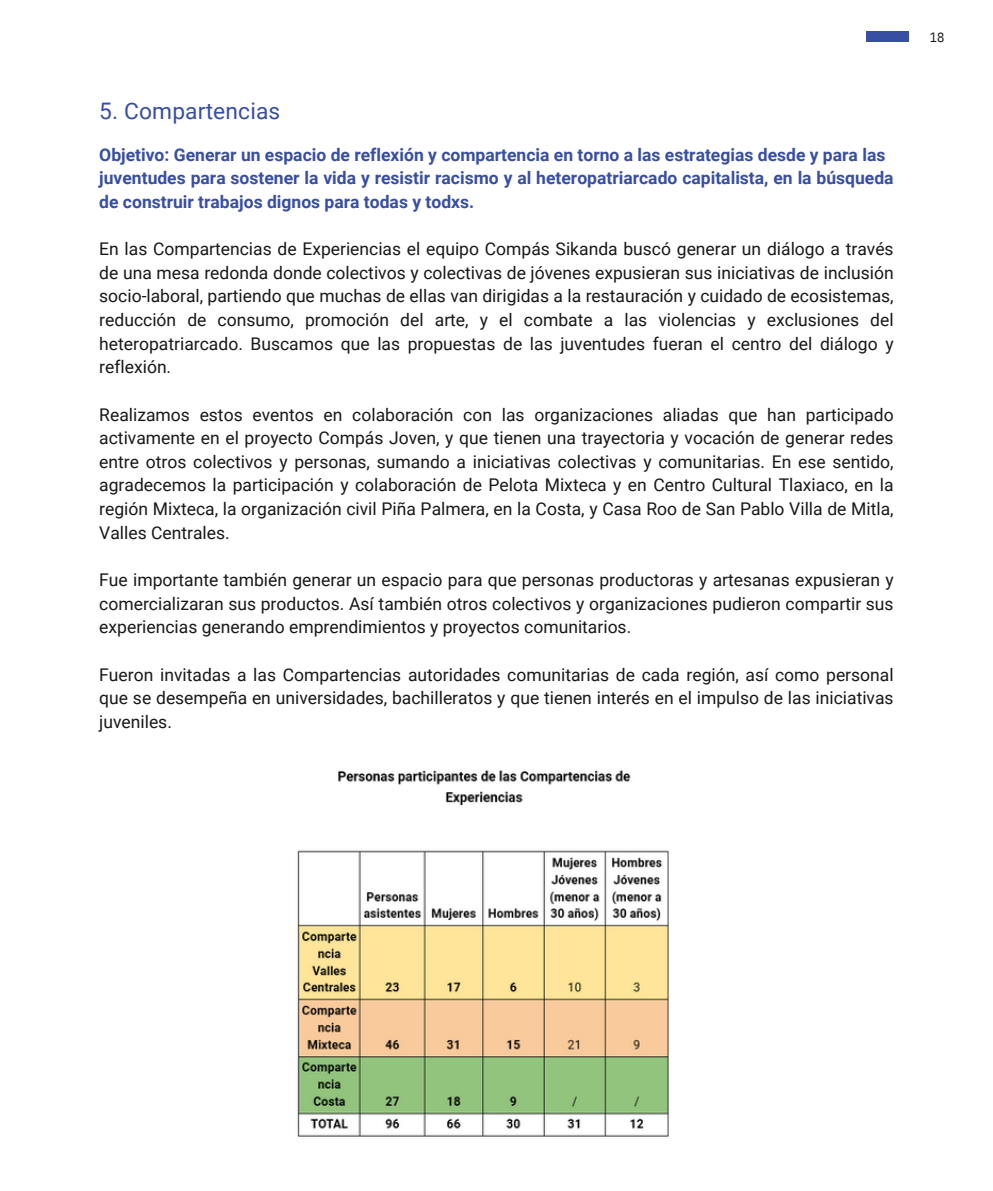
<style>
.page{position:relative;width:993px;height:1191px;background:#fff}
.page>*{position:absolute;margin:0;border:0;box-sizing:border-box;transform-origin:0 0}
.t1{font:22.75px "Roboto";letter-spacing:.01em;color:#384ea2}
.t2{font:17.5px/23.6px "Roboto";color:#181817;text-align:justify}
.t3{font:700 17.5px/23.6px "Roboto";color:#384ea2}
.t4{font:13.47px "IBM Plex Sans Cond";color:#181817}
</style>
<div class="page">
<div style="left:874px;top:32px;width:34px;height:9px;background:#384ea2"></div>
<div style="left:866px;top:32px;width:34px;height:9px;background:#384ea2"></div>
<img style="left:297px;top:770px;width:372px;height:367px">
<h1 class="t1" style="left:99px;top:97px;width:182px">5. Compartencias</h1>
<p class="t3" style="left:99px;top:143px;width:795px">Objetivo: Generar un espacio de reflexión y compartencia en torno a las estrategias desde y para las juventudes para sostener la vida y resistir racismo y al heteropatriarcado capitalista, en la búsqueda de construir trabajos dignos para todas y todxs.</p>
<h2 class="t2" style="left:99px;top:237px;width:795px">En las Compartencias de Experiencias el equipo Compás Sikanda buscó generar un diálogo a través de una mesa redonda donde colectivos y colectivas de jóvenes expusieran sus iniciativas de inclusión socio-laboral, partiendo que muchas de ellas van dirigidas a la restauración y cuidado de ecosistemas, reducción de consumo, promoción del arte, y el combate a las violencias y exclusiones del heteropatriarcado. Buscamos que las propuestas de las juventudes fueran el centro del diálogo y reflexión.</h2>
<p class="t2" style="left:99px;top:403px;width:795px">Realizamos estos eventos en colaboración con las organizaciones aliadas que han participado activamente en el proyecto Compás Joven, y que tienen una trayectoria y vocación de generar redes entre otros colectivos y personas, sumando a iniciativas colectivas y comunitarias. En ese sentido, agradecemos la participación y colaboración de Pelota Mixteca y en Centro Cultural Tlaxiaco, en la región Mixteca, la organización civil Piña Palmera, en la Costa, y Casa Roo de San Pablo Villa de Mitla, Valles Centrales.</p>
<p class="t2" style="left:99px;top:568px;width:795px">Fue importante también generar un espacio para que personas productoras y artesanas expusieran y comercializaran sus productos. Así también otros colectivos y organizaciones pudieron compartir sus experiencias generando emprendimientos y proyectos comunitarios.</p>
<p class="t2" style="left:99px;top:662px;width:795px">Fueron invitadas a las Compartencias autoridades comunitarias de cada región, así como personal que se desempeña en universidades, bachilleratos y que tienen interés en el impulso de las iniciativas juveniles.</p>
<p class="t4" style="left:929px;top:28px;width:16px">18</p>
</div>
